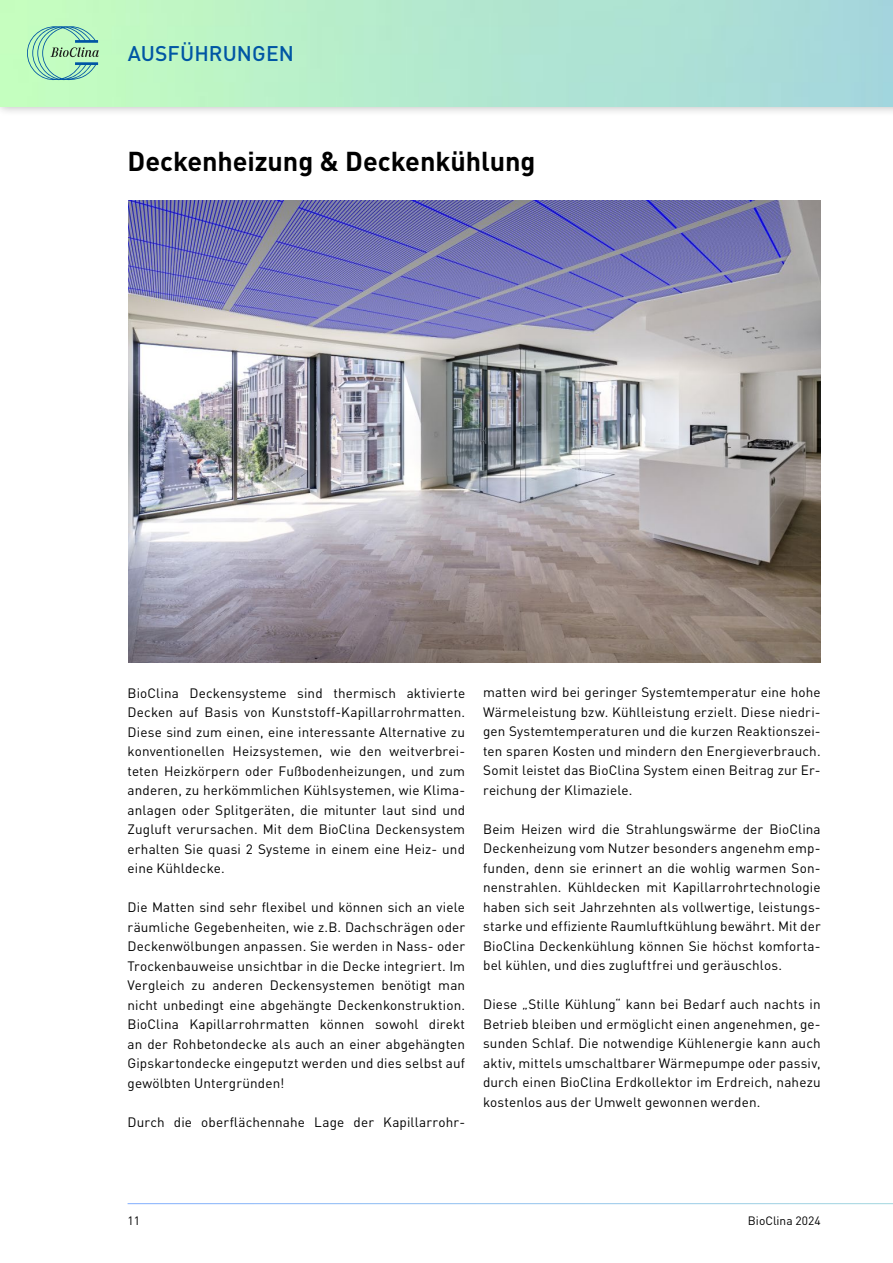
<style>
.page{position:relative;width:893px;height:1263px;background:#fff}
.page>*{position:absolute;margin:0;border:0;box-sizing:border-box;transform-origin:0 0}
.t1{font:700 27px "DIN Pro";letter-spacing:-.005em;color:#000}
.t2{font:500 21px "DIN Pro";letter-spacing:.005em;color:#0056a4}
.t3{font:13.5px/19.5px "DIN Pro";letter-spacing:.01em;color:#000;text-align:justify}
.t4{font:12px "DIN Pro";color:#000}
</style>
<div class="page">
<div style="left:0;top:0;width:893px;height:117px;background:#000;opacity:.25"></div>
<img style="left:0;top:0;width:893px;height:106px">
<svg style="left:27px;top:26px;width:72px;height:54px;background:#9edab5"></svg>
<img style="left:128px;top:200px;width:692px;height:462px">
<h2 class="t2" style="left:128px;top:39px;width:168px">AUSFÜHRUNGEN</h2>
<h1 class="t1" style="left:128px;top:143px;width:409px">Deckenheizung &amp; Deckenkühlung</h1>
<p class="t3" style="left:128px;top:682px;width:339px">BioClina Deckensysteme sind thermisch aktivierte Decken auf Basis von Kunststoff-Kapillarrohrmatten.<br>Diese sind zum einen, eine interessante Alternative zu konventionellen Heizsystemen, wie den weitverbrei&shy;teten Heizkörpern oder Fußbodenheizungen, und zum anderen, zu herkömmlichen Kühlsystemen, wie Klima&shy;anlagen oder Splitgeräten, die mitunter laut sind und Zugluft verursachen. Mit dem BioClina Deckensystem erhalten Sie quasi 2 Systeme in einem eine Heiz- und eine Kühldecke.</p>
<p class="t3" style="left:128px;top:897px;width:339px">Die Matten sind sehr flexibel und können sich an viele räumliche Gegebenheiten, wie z.B. Dachschrägen oder Deckenwölbungen anpassen. Sie werden in Nass- oder Trockenbauweise unsichtbar in die Decke integriert. Im Vergleich zu anderen Deckensystemen benötigt man nicht unbedingt eine abgehängte Deckenkonstruktion.<br>BioClina Kapillarrohrmatten können sowohl direkt an der Rohbetondecke als auch an einer abgehängten Gipskartondecke eingeputzt werden und dies selbst auf gewölbten Untergründen!</p>
<p class="t3" style="left:128px;top:1111px;width:339px">Durch die oberflächennahe Lage der Kapillarrohr-</p>
<p class="t3" style="left:483px;top:682px;width:339px">matten wird bei geringer Systemtemperatur eine hohe Wärmeleistung bzw. Kühlleistung erzielt. Diese niedri&shy;gen Systemtemperaturen und die kurzen Reaktionszei&shy;ten sparen Kosten und mindern den Energieverbrauch.<br>Somit leistet das BioClina System einen Beitrag zur Er&shy;reichung der Klimaziele.</p>
<p class="t3" style="left:483px;top:819px;width:339px">Beim Heizen wird die Strahlungswärme der BioClina Deckenheizung vom Nutzer besonders angenehm emp&shy;funden, denn sie erinnert an die wohlig warmen Son&shy;nenstrahlen. Kühldecken mit Kapillarrohrtechnologie haben sich seit Jahrzehnten als vollwertige, leistungs&shy;starke und effiziente Raumluftkühlung bewährt. Mit der BioClina Deckenkühlung können Sie höchst komforta&shy;bel kühlen, und dies zugluftfrei und geräuschlos.</p>
<p class="t3" style="left:483px;top:994px;width:339px">Diese „Stille Kühlung“ kann bei Bedarf auch nachts in Betrieb bleiben und ermöglicht einen angenehmen, ge&shy;sunden Schlaf. Die notwendige Kühlenergie kann auch aktiv, mittels umschaltbarer Wärmepumpe oder passiv, durch einen BioClina Erdkollektor im Erdreich, nahezu kostenlos aus der Umwelt gewonnen werden.</p>
<p class="t4" style="left:128px;top:1212px;width:14px">11</p>
<p class="t4" style="left:748px;top:1212px;width:74px">BioClina 2024</p>
</div>
